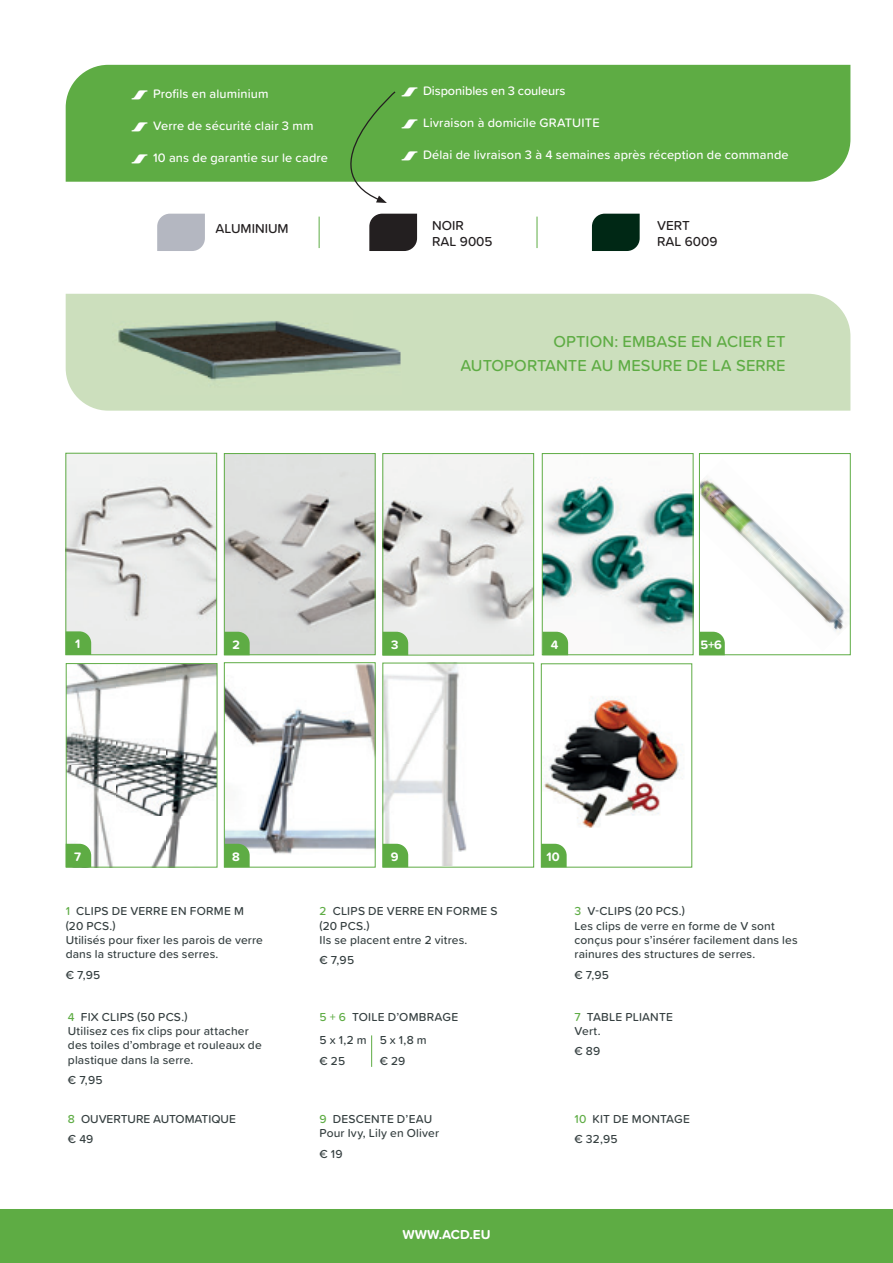
<style>
.page{position:relative;width:893px;height:1263px;background:#fff}
.page>*{position:absolute;margin:0;border:0;box-sizing:border-box;transform-origin:0 0}
.t1{font:500 16.5px/23.9px "Proxima Soft";letter-spacing:.01em;color:#5eac44;text-align:right}
.t2{font:500 13.5px/16.2px "Proxima Soft";color:#231f20}
.t3{font:700 13.5px "Proxima Soft";color:#fff}
.t4{font:500 12.75px "Proxima Soft";letter-spacing:.01em;color:#fff}
.t5{font:500 12.75px "Proxima Soft";letter-spacing:-.01em;color:#fff}
.t6{font:700 12.75px "Proxima Soft";color:#fff}
.t7{font:500 12px/14.4px "Proxima Soft";letter-spacing:.015em;color:#353f40}
.t8{font:500 12px/20.4px "Proxima Soft";letter-spacing:-.005em;color:#353f40}
.s1{color:#5eac44}
</style>
<div class="page">
<div style="left:66px;top:65px;width:784px;height:117px;background:#5eac44"></div>
<div style="left:66px;top:294px;width:784px;height:117px;background:#ccdfbd"></div>
<div style="left:157px;top:214px;width:48px;height:37px;background:#b4b7c1"></div>
<div style="left:369px;top:214px;width:48px;height:37px;background:#231f20"></div>
<div style="left:592px;top:214px;width:48px;height:37px;background:#002815"></div>
<hr style="left:537px;top:217px;width:1px;height:31px;background:#5eac44">
<hr style="left:319px;top:217px;width:1px;height:31px;background:#5eac44">
<img style="left:112px;top:310px;width:290px;height:84px">
<img style="left:68px;top:665px;width:147px;height:200px">
<img style="left:226px;top:664px;width:147px;height:190px">
<img style="left:385px;top:665px;width:82px;height:200px">
<div style="left:541px;top:664px;width:151px;height:203px;border:1px solid #5eac44"></div>
<div style="left:383px;top:663px;width:151px;height:204px;border:1px solid #5eac44"></div>
<div style="left:224px;top:662px;width:151px;height:205px;border:1px solid #5eac44"></div>
<div style="left:66px;top:663px;width:151px;height:204px;border:1px solid #5eac44"></div>
<img style="left:773px;top:537px;width:17px;height:18px">
<img style="left:701px;top:482px;width:72px;height:73px">
<img style="left:761px;top:555px;width:84px;height:79px">
<div style="left:699px;top:453px;width:151px;height:202px;border:1px solid #5eac44"></div>
<img style="left:544px;top:477px;width:147px;height:176px">
<div style="left:542px;top:453px;width:151px;height:202px;border:1px solid #5eac44"></div>
<img style="left:385px;top:455px;width:147px;height:198px">
<div style="left:383px;top:453px;width:151px;height:202px;border:1px solid #5eac44"></div>
<img style="left:226px;top:455px;width:147px;height:198px">
<div style="left:224px;top:453px;width:151px;height:202px;border:1px solid #5eac44"></div>
<img style="left:68px;top:455px;width:147px;height:198px">
<div style="left:66px;top:453px;width:151px;height:202px;border:1px solid #5eac44"></div>
<img style="left:543px;top:697px;width:141px;height:147px">
<hr style="left:371px;top:1035px;width:1px;height:32px;background:#5eac44">
<svg style="left:307px;top:91px;width:89px;height:112px"></svg>
<svg style="left:66px;top:631px;width:25px;height:24px"></svg>
<svg style="left:66px;top:844px;width:25px;height:23px"></svg>
<svg style="left:224px;top:632px;width:26px;height:23px"></svg>
<svg style="left:224px;top:844px;width:26px;height:23px"></svg>
<svg style="left:383px;top:632px;width:25px;height:23px"></svg>
<svg style="left:383px;top:844px;width:25px;height:23px"></svg>
<svg style="left:541px;top:844px;width:26px;height:23px"></svg>
<svg style="left:543px;top:632px;width:25px;height:23px"></svg>
<svg style="left:699px;top:632px;width:26px;height:23px"></svg>
<div style="left:0;top:1209px;width:893px;height:54px;background:#5eac44"></div>
<svg style="left:132px;top:90px;width:15px;height:9px"></svg>
<svg style="left:132px;top:122px;width:15px;height:9px"></svg>
<svg style="left:132px;top:154px;width:15px;height:9px"></svg>
<svg style="left:402px;top:87px;width:15px;height:9px"></svg>
<svg style="left:402px;top:119px;width:15px;height:10px"></svg>
<svg style="left:402px;top:152px;width:15px;height:9px"></svg>
<p class="t4" style="left:153px;top:88px;width:117px">Profils en aluminium</p>
<p class="t4" style="left:153px;top:120px;width:162px">Verre de sécurité clair 3 mm</p>
<p class="t4" style="left:153px;top:152px;width:176px">10 ans de garantie sur le cadre</p>
<p class="t5" style="left:423px;top:85px;width:144px">Disponibles en 3 couleurs</p>
<p class="t4" style="left:423px;top:117px;width:178px">Livraison à domicile GRATUITE</p>
<p class="t4" style="left:423px;top:150px;width:367px">Délai de livraison 3 à 4 semaines après réception de commande</p>
<p class="t2" style="left:215px;top:221px;width:75px">ALUMINIUM</p>
<p class="t2" style="left:432px;top:218px;width:62px">NOIR<br>RAL 9005</p>
<p class="t2" style="left:657px;top:218px;width:62px">VERT<br>RAL 6009</p>
<h1 class="t1" style="left:460px;top:331px;width:327px">OPTION: EMBASE EN ACIER ET<br>AUTOPORTANTE AU MESURE DE LA SERRE</h1>
<p class="t6" style="left:75px;top:638px;width:7px">1</p>
<p class="t6" style="left:232px;top:639px;width:9px">2</p>
<p class="t6" style="left:391px;top:639px;width:9px">3</p>
<p class="t6" style="left:551px;top:639px;width:9px">4</p>
<p class="t6" style="left:701px;top:639px;width:23px">5+6</p>
<p class="t6" style="left:74px;top:851px;width:8px">7</p>
<p class="t6" style="left:232px;top:851px;width:9px">8</p>
<p class="t7" style="left:66px;top:904px;width:199px"><span class="s1">1</span> CLIPS DE VERRE EN FORME M (20 PCS.)<br>Utilisés pour fixer les parois de verre dans la structure des serres.</p>
<p class="t7" style="left:66px;top:968px;width:36px">€ 7,95</p>
<p class="t7" style="left:68px;top:1010px;width:195px"><span class="s1">4</span> FIX CLIPS (50 PCS.)<br>Utilisez ces fix clips pour attacher des toiles d’ombrage et rouleaux de plastique dans la serre.</p>
<p class="t7" style="left:68px;top:1074px;width:36px">€ 7,95</p>
<p class="t8" style="left:68px;top:1109px;width:170px"><span class="s1">8</span> OUVERTURE AUTOMATIQUE € 49</p>
<p class="t6" style="left:391px;top:851px;width:9px">9</p>
<p class="t6" style="left:547px;top:851px;width:15px">10</p>
<p class="t7" style="left:319px;top:904px;width:180px"><span class="s1">2</span> CLIPS DE VERRE EN FORME S (20 PCS.)<br>Ils se placent entre 2 vitres.</p>
<p class="t7" style="left:319px;top:954px;width:36px">€ 7,95</p>
<p class="t7" style="left:319px;top:1010px;width:140px"><span class="s1">5 + 6</span> TOILE D’OMBRAGE</p>
<p class="t7" style="left:319px;top:1030px;width:49px;line-height:20.4px">5 x 1,2 m € 25</p>
<p class="t7" style="left:380px;top:1030px;width:49px;line-height:20.4px">5 x 1,8 m € 29</p>
<p class="t7" style="left:574px;top:904px;width:225px"><span class="s1">3</span> V-CLIPS (20 PCS.)<br>Les clips de verre en forme de V sont conçus pour s’insérer facilement dans les rainures des structures de serres.</p>
<p class="t7" style="left:574px;top:968px;width:36px">€ 7,95</p>
<p class="t7" style="left:574px;top:1010px;width:100px"><span class="s1">7</span> TABLE PLIANTE<br>Vert.</p>
<p class="t7" style="left:574px;top:1045px;width:27px">€ 89</p>
<p class="t7" style="left:319px;top:1112px;width:121px"><span class="s1">9</span> DESCENTE D’EAU<br>Pour Ivy, Lily en Oliver</p>
<p class="t7" style="left:319px;top:1147px;width:25px">€ 19</p>
<p class="t7" style="left:574px;top:1109px;width:117px;line-height:20.4px"><span class="s1">10</span> KIT DE MONTAGE € 32,95</p>
<p class="t3" style="left:402px;top:1228px;width:90px">WWW.ACD.EU</p>
</div>
